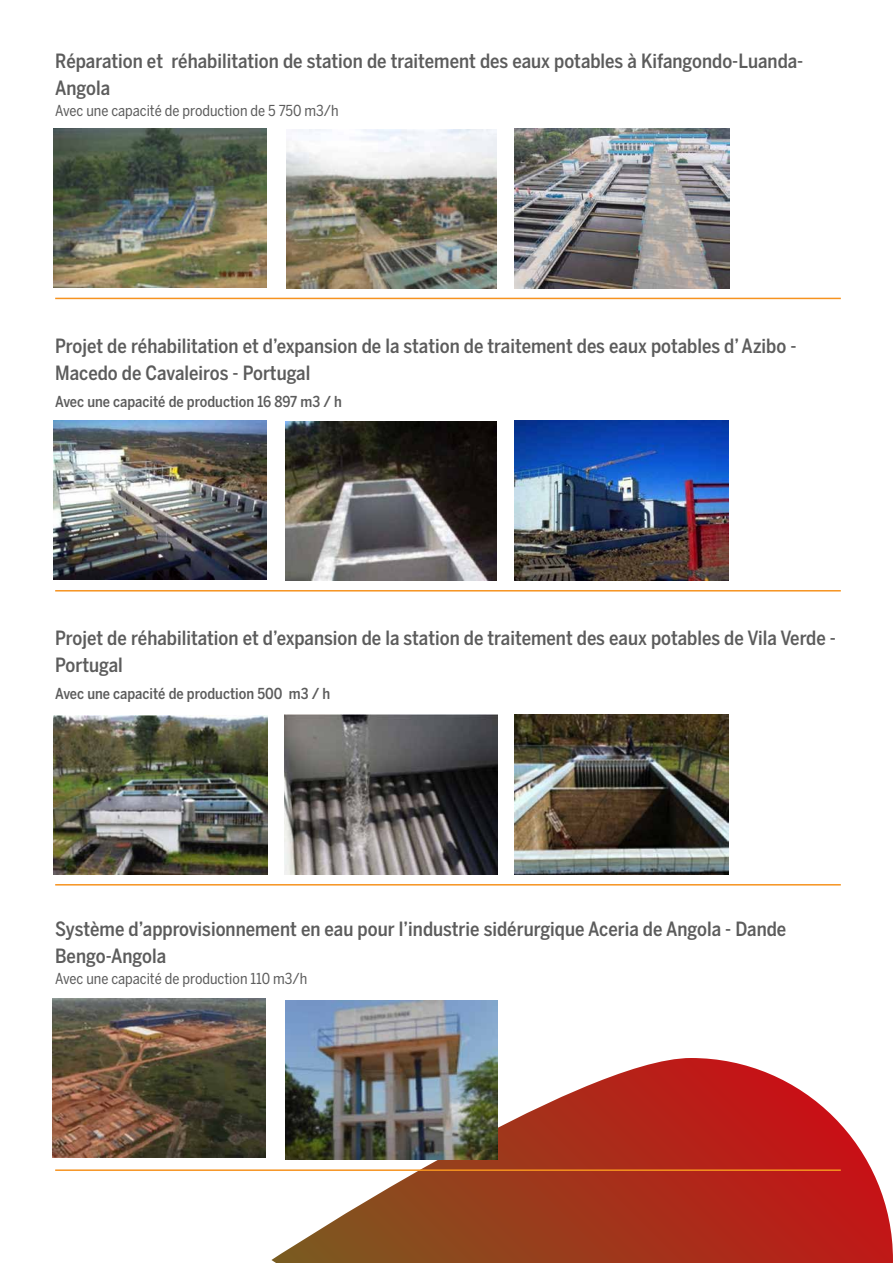
<style>
.page{position:relative;width:893px;height:1263px;background:#fff}
.page>*{position:absolute;margin:0;border:0;box-sizing:border-box;transform-origin:0 0}
.t1{font:500 19.5px/27px "Benton Sans Cond";color:#5c5c5c}
.t2{font:15px "Benton Sans Cond";color:#5c5c5c}
.t3{font:500 15px "Benton Sans Cond";color:#5c5c5c}
</style>
<div class="page">
<svg style="left:271px;top:1058px;width:622px;height:205px"></svg>
<img style="left:286px;top:130px;width:211px;height:158px">
<img style="left:286px;top:422px;width:211px;height:159px">
<img style="left:515px;top:128px;width:214px;height:160px">
<img style="left:515px;top:420px;width:214px;height:160px">
<img style="left:53px;top:129px;width:214px;height:159px">
<img style="left:54px;top:421px;width:213px;height:159px">
<hr style="left:55px;top:298px;width:786px;height:1px;background:#f6931f">
<hr style="left:55px;top:590px;width:786px;height:1px;background:#f6931f">
<hr style="left:55px;top:884px;width:786px;height:1px;background:#f6931f">
<hr style="left:55px;top:1169px;width:786px;height:2px;background:#f6931f">
<img style="left:284px;top:714px;width:214px;height:160px">
<img style="left:515px;top:714px;width:213px;height:160px">
<img style="left:54px;top:716px;width:214px;height:159px">
<img style="left:285px;top:1000px;width:213px;height:159px">
<img style="left:52px;top:999px;width:214px;height:159px">
<p class="t1" style="left:55px;top:48px;width:750px">Réparation et réhabilitation de station de traitement des eaux potables à Kifangondo-Luanda-<br>Angola</p>
<p class="t2" style="left:55px;top:102px;width:285px">Avec une capacité de production de 5 750 m3/h</p>
<p class="t1" style="left:55px;top:333px;width:743px">Projet de réhabilitation et d’expansion de la station de traitement des eaux potables d’Azibo -<br>Macedo de Cavaleiros - Portugal</p>
<p class="t3" style="left:55px;top:393px;width:288px">Avec une capacité de production 16 897 m3 / h</p>
<p class="t1" style="left:55px;top:624px;width:782px">Projet de réhabilitation et d’expansion de la station de traitement des eaux potables de Vila Verde -<br>Portugal</p>
<p class="t3" style="left:55px;top:684px;width:277px">Avec une capacité de production 500 m3 / h</p>
<p class="t1" style="left:55px;top:915px;width:733px">Système d’approvisionnement en eau pour l’industrie sidérurgique Aceria de Angola - Dande<br>Bengo-Angola</p>
<p class="t2" style="left:55px;top:969px;width:254px">Avec une capacité de production 110 m3/h</p>
</div>
